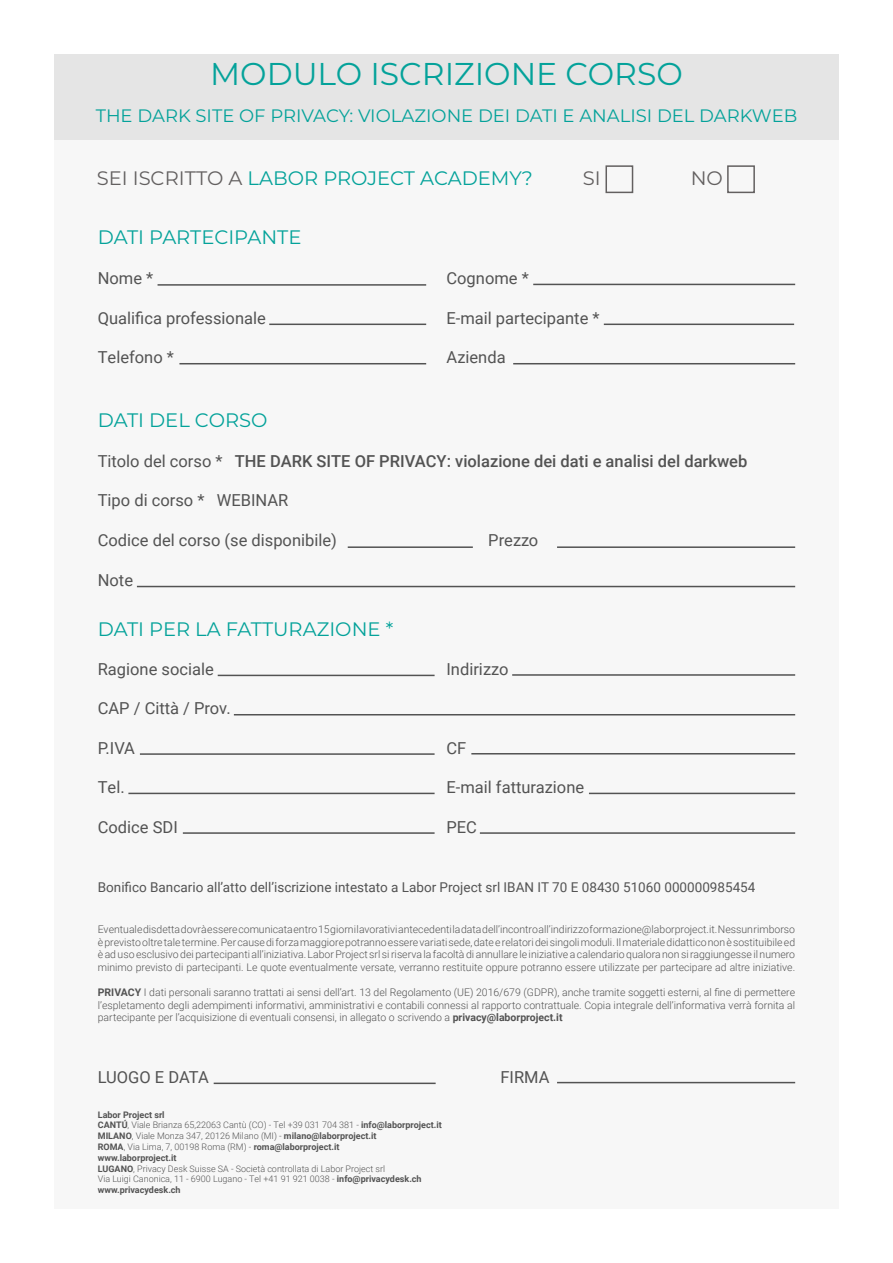
<style>
.page{position:relative;width:893px;height:1263px;background:#fff}
.page>*{position:absolute;margin:0;border:0;box-sizing:border-box;transform-origin:0 0}
.t1{font:31.5px "Montserrat";color:#04a29a}
.t2{font:19.5px "Montserrat";color:#04a29a}
.t3{font:19.5px "Montserrat";color:#636060}
.t4{font:18px "Montserrat";color:#04a29a}
.t5{font:16.5px "Roboto";color:#535353}
.t6{font:500 16.5px "Roboto";color:#535353}
.t7{font:13.5px "Roboto";color:#535353}
.t8{font:300 10.5px/12.6px "Roboto";color:#535353;text-align:justify}
.t9{font:300 9px/10.8px "Roboto";color:#535353}
.s1{color:#636060}
.s2{font-weight:400}
.s3{font-weight:700}
</style>
<div class="page">
<div style="left:54px;top:54px;width:785px;height:1155px;background:#f7f7f7"></div>
<div style="left:54px;top:54px;width:785px;height:85px;background:#e5e5e5"></div>
<hr style="left:158px;top:284px;width:268px;height:2px;background:#535353">
<hr style="left:533px;top:284px;width:262px;height:1px;background:#535353">
<hr style="left:269px;top:324px;width:157px;height:1px;background:#535353">
<hr style="left:604px;top:324px;width:190px;height:1px;background:#535353">
<hr style="left:348px;top:546px;width:125px;height:2px;background:#535353">
<hr style="left:557px;top:546px;width:238px;height:2px;background:#535353">
<hr style="left:137px;top:586px;width:658px;height:1px;background:#535353">
<hr style="left:218px;top:675px;width:217px;height:1px;background:#535353">
<hr style="left:512px;top:674px;width:283px;height:2px;background:#535353">
<hr style="left:234px;top:714px;width:561px;height:1px;background:#535353">
<hr style="left:140px;top:753px;width:295px;height:2px;background:#535353">
<hr style="left:471px;top:753px;width:324px;height:1px;background:#535353">
<hr style="left:128px;top:793px;width:307px;height:1px;background:#535353">
<hr style="left:589px;top:793px;width:206px;height:1px;background:#535353">
<hr style="left:214px;top:1082px;width:222px;height:2px;background:#535353">
<hr style="left:557px;top:1082px;width:238px;height:1px;background:#535353">
<hr style="left:179px;top:363px;width:247px;height:1px;background:#535353">
<hr style="left:513px;top:363px;width:282px;height:1px;background:#535353">
<div style="left:605px;top:165px;width:28px;height:28px;border:2px solid #636060"></div>
<div style="left:727px;top:165px;width:28px;height:28px;border:2px solid #636060"></div>
<hr style="left:480px;top:832px;width:315px;height:2px;background:#535353">
<hr style="left:183px;top:832px;width:252px;height:2px;background:#535353">
<h1 class="t1" style="left:210px;top:52px;width:474px">MODULO ISCRIZIONE CORSO</h1>
<h3 class="t4" style="left:96px;top:103px;width:703px">THE DARK SITE OF PRIVACY: VIOLAZIONE DEI DATI E ANALISI DEL DARKWEB</h3>
<h2 class="t2" style="left:97px;top:165px;width:438px"><span class="s1">SEI ISCRITTO A</span> LABOR PROJECT ACADEMY?</h2>
<h2 class="t3" style="left:583px;top:165px;width:19px">SI</h2>
<h2 class="t3" style="left:691px;top:165px;width:34px">NO</h2>
<h2 class="t2" style="left:98px;top:224px;width:205px">DATI PARTECIPANTE</h2>
<h3 class="t5" style="left:98px;top:267px;width:57px">Nome *</h3>
<h3 class="t5" style="left:98px;top:306px;width:170px">Qualifica professionale</h3>
<h3 class="t5" style="left:98px;top:346px;width:78px">Telefono *</h3>
<h2 class="t2" style="left:98px;top:407px;width:171px">DATI DEL CORSO</h2>
<h3 class="t5" style="left:446px;top:267px;width:84px">Cognome *</h3>
<h3 class="t5" style="left:446px;top:306px;width:155px">E-mail partecipante *</h3>
<h3 class="t5" style="left:446px;top:346px;width:61px">Azienda</h3>
<h3 class="t6" style="left:98px;top:449px;width:651px"><span class="s2">Titolo del corso *</span> THE DARK SITE OF PRIVACY: violazione dei dati e analisi del darkweb</h3>
<h3 class="t5" style="left:98px;top:489px;width:192px">Tipo di corso * WEBINAR</h3>
<h3 class="t5" style="left:98px;top:529px;width:241px">Codice del corso (se disponibile)</h3>
<h3 class="t5" style="left:488px;top:529px;width:52px">Prezzo</h3>
<h3 class="t5" style="left:98px;top:568px;width:37px">Note</h3>
<h2 class="t2" style="left:98px;top:616px;width:297px">DATI PER LA FATTURAZIONE *</h2>
<h3 class="t5" style="left:98px;top:657px;width:118px">Ragione sociale</h3>
<h3 class="t5" style="left:98px;top:697px;width:134px">CAP / Città / Prov.</h3>
<h3 class="t5" style="left:98px;top:736px;width:39px">P.IVA</h3>
<h3 class="t5" style="left:98px;top:776px;width:28px">Tel.</h3>
<h3 class="t5" style="left:98px;top:815px;width:82px">Codice SDI</h3>
<h3 class="t5" style="left:446px;top:657px;width:64px">Indirizzo</h3>
<h3 class="t5" style="left:446px;top:736px;width:21px">CF</h3>
<h3 class="t5" style="left:446px;top:776px;width:139px">E-mail fatturazione</h3>
<h3 class="t5" style="left:446px;top:815px;width:32px">PEC</h3>
<p class="t7" style="left:98px;top:878px;width:659px">Bonifico Bancario all’atto dell’iscrizione intestato a Labor Project srl IBAN IT 70 E 08430 51060 000000985454</p>
<p class="t8" style="left:98px;top:922px;width:699px">Eventuale disdetta dovrà essere comunicata entro 15 giorni lavorativi antecedenti la data dell’incontro all’indirizzo formazione@laborproject.it. Nessun rimborso è previsto oltre tale termine. Per cause di forza maggiore potranno essere variati sede, date e relatori dei singoli moduli. Il materiale didattico non è sostituibile ed è ad uso esclusivo dei partecipanti all’iniziativa. Labor Project srl si riserva la facoltà di annullare le iniziative a calendario qualora non si raggiungesse il numero minimo previsto di partecipanti. Le quote eventualmente versate, verranno restituite oppure potranno essere utilizzate per partecipare ad altre iniziative.</p>
<p class="t8" style="left:98px;top:985px;width:699px"><span class="s3">PRIVACY</span> I dati personali saranno trattati ai sensi dell’art. 13 del Regolamento (UE) 2016/679 (GDPR), anche tramite soggetti esterni, al fine di permettere l’espletamento degli adempimenti informativi, amministrativi e contabili connessi al rapporto contrattuale. Copia integrale dell’informativa verrà fornita al partecipante per l’acquisizione di eventuali consensi, in allegato o scrivendo a <span class="s3">privacy@laborproject.it</span></p>
<h3 class="t5" style="left:98px;top:1065px;width:113px">LUOGO E DATA</h3>
<h3 class="t5" style="left:500px;top:1065px;width:50px">FIRMA</h3>
<p class="t9" style="left:98px;top:1109px;width:346px"><span class="s3">Labor Project srl<br>CANTÚ</span>, Viale Brianza 65,22063 Cantù (CO) - Tel +39 031 704 381 - <span class="s3">info@laborproject.it MILANO</span>, Viale Monza 347, 20126 Milano (MI) - <span class="s3">milano@laborproject.it<br>ROMA</span>, Via Lima, 7, 00198 Roma (RM) - <span class="s3">roma@laborproject.it<br>www.laborproject.it<br>LUGANO</span>, Privacy Desk Suisse SA - Società controllata di Labor Project srl<br>Via Luigi Canonica, 11 - 6900 Lugano - Tel +41 91 921 0038 - <span class="s3">info@privacydesk.ch www.privacydesk.ch</span></p>
</div>
